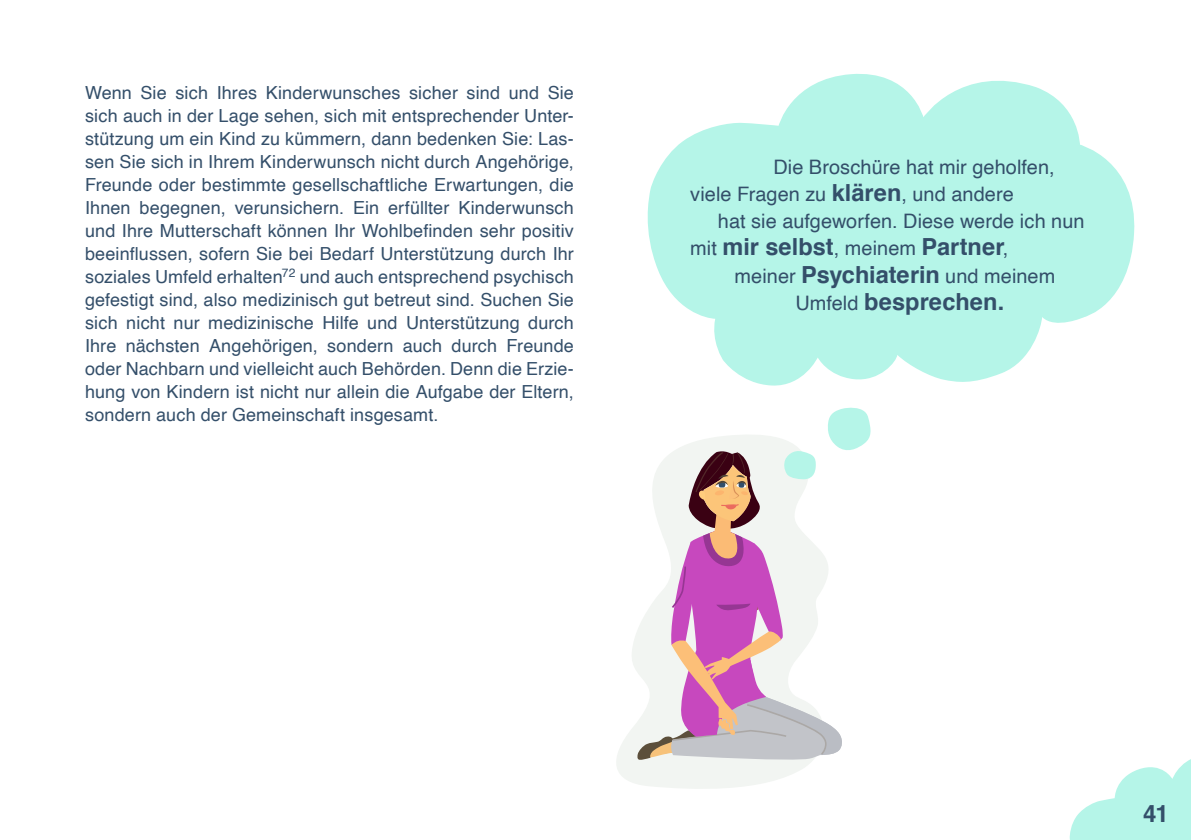
<style>
.page{position:relative;width:1191px;height:840px;background:#fff}
.page>*{position:absolute;margin:0;border:0;box-sizing:border-box;transform-origin:0 0}
.t1{font:700 24px "Helvetica";color:#344f6a}
.t2{font:700 23.6px "Helvetica";color:#344f6a}
.t3{font:20px "Helvetica";color:#344f6a}
.Fliesstext{font:18px/23px "Helvetica";letter-spacing:.01em;color:#344f6a;text-align:justify}
.s1{font-weight:700;font-size:23.6px}
.s2{font-weight:400;font-size:20px}
</style>
<div class="page">
<svg style="left:1069px;top:759px;width:122px;height:80px"></svg>
<svg style="left:616px;top:633px;width:196px;height:156px;fill:#f2f5f2"></svg>
<svg style="left:647px;top:73px;width:488px;height:313px;fill:#b5f5e8"></svg>
<svg style="left:637px;top:407px;width:234px;height:354px"></svg>
<p class="Fliesstext" style="left:85px;top:81px;width:490px">Wenn Sie sich Ihres Kinderwunsches sicher sind und Sie sich auch in der Lage sehen, sich mit entsprechender Unter&shy;stützung um ein Kind zu kümmern, dann bedenken Sie: Las&shy;sen Sie sich in Ihrem Kinderwunsch nicht durch Angehörige, Freunde oder bestimmte gesellschaftliche Erwartungen, die Ihnen begegnen, verunsichern. Ein erfüllter Kinderwunsch und Ihre Mutterschaft können Ihr Wohlbefinden sehr positiv beeinflussen, sofern Sie bei Bedarf Unterstützung durch Ihr soziales Umfeld erhalten<sup>72</sup> und auch entsprechend psychisch gefestigt sind, also medizinisch gut betreut sind. Suchen Sie sich nicht nur medizinische Hilfe und Unterstützung durch Ihre nächsten Angehörigen, sondern auch durch Freunde oder Nachbarn und vielleicht auch Behörden. Denn die Erzie&shy;hung von Kindern ist nicht nur allein die Aufgabe der Eltern, sondern auch der Gemeinschaft insgesamt.</p>
<p class="t3" style="left:773px;top:151px;width:283px">Die Broschüre hat mir geholfen,</p>
<p class="t3" style="left:690px;top:178px;width:325px">viele Fragen zu <span class="s1">klären</span>, und andere</p>
<p class="t3" style="left:718px;top:206px;width:368px">hat sie aufgeworfen. Diese werde ich nun</p>
<p class="t2" style="left:690px;top:228px;width:319px"><span class="s2">mit</span> mir selbst<span class="s2">, meinem</span> Partner<span class="s2">,</span></p>
<p class="t3" style="left:734px;top:260px;width:322px">meiner <span class="s1">Psychiaterin</span> und meinem</p>
<p class="t2" style="left:795px;top:282px;width:210px"><span class="s2">Umfeld</span> besprechen.</p>
<h1 class="t1" style="left:1143px;top:793px;width:27px">41</h1>
</div>
